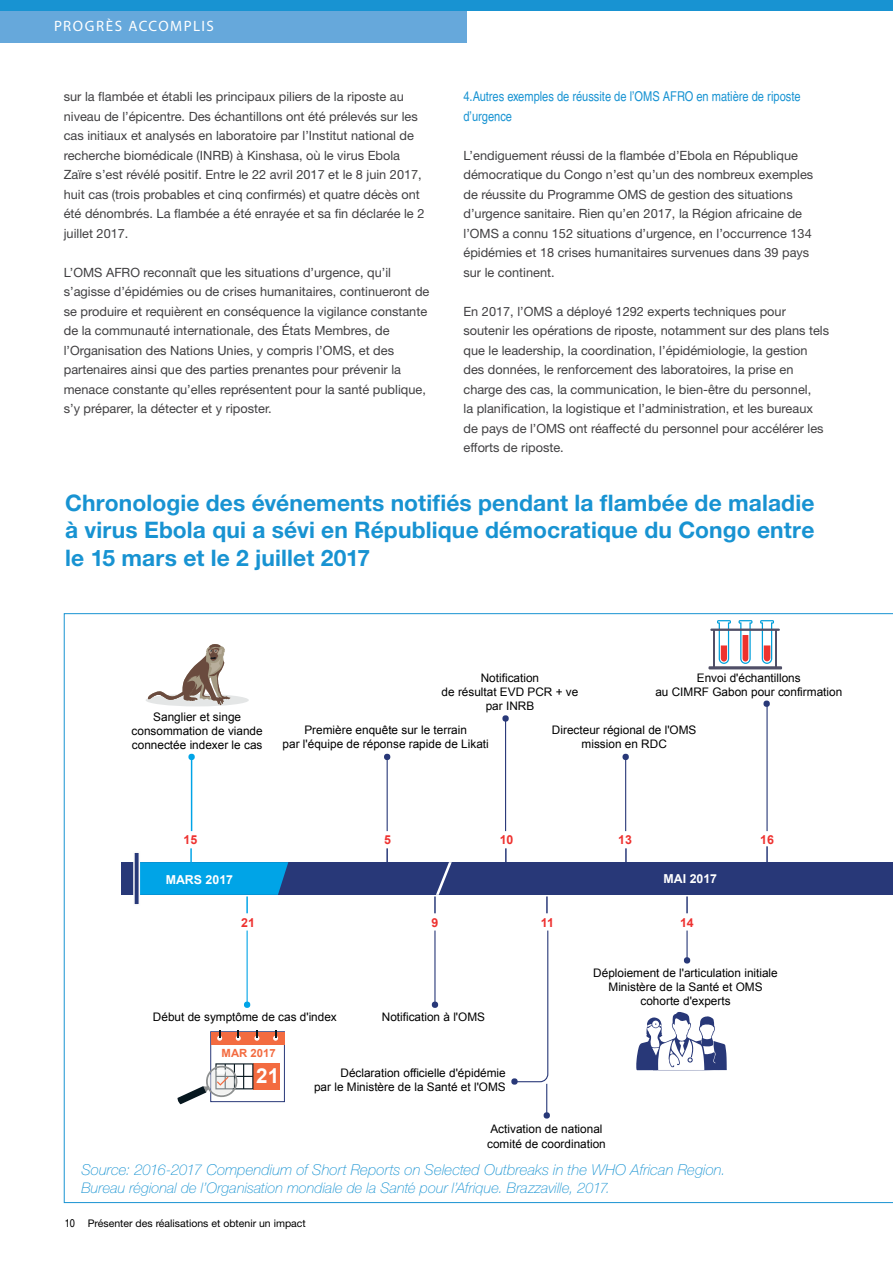
<style>
.page{position:relative;width:893px;height:1263px;background:#fff}
.page>*{position:absolute;margin:0;border:0;box-sizing:border-box;transform-origin:0 0}
.t1{font:700 22.8px/27.3px "Helvetica Neue LT Std";letter-spacing:.005em;color:#1893d2;text-align:justify}
.t2{font:700 20.55px "Arial";color:#fff}
.t3{font:italic 100 15px "Helvetica Neue LT Std";letter-spacing:.005em;color:#1893d2}
.t4{font:15px "Myriad Pro";letter-spacing:.1em;color:#fff}
.t5{font:italic 100 14.55px "Helvetica Neue LT Std";letter-spacing:.005em;color:#1893d2}
.t6{font:condensed 13.5px/19.5px "Helvetica LT";color:#1893d2}
.t7{font:12.75px/19.5px "Helvetica Neue LT Std";color:#414042}
.t8{font:700 12.3px "Arial";color:#ee312f}
.t9{font:700 12.3px "Arial";color:#fff}
.t10{font:11.7px/14.1px "Arial";color:#000;text-align:center}
.t11{font:700 11.25px "Arial";color:#f36b40}
.t12{font:10.5px "Helvetica Neue LT Std";color:#000}
.s1{font-family:"Helvetica LT";font-stretch:condensed;font-size:11.25px}
</style>
<div class="page">
<div style="left:0;top:3px;width:466px;height:40px;background:#66a8db"></div>
<div style="left:0;top:0;width:893px;height:11px;background:#1893d2"></div>
<svg style="left:64px;top:613px;width:829px;height:590px"></svg>
<svg style="left:546px;top:896px;width:2px;height:17px"></svg>
<svg style="left:686px;top:896px;width:2px;height:17px"></svg>
<svg style="left:386px;top:848px;width:2px;height:14px"></svg>
<svg style="left:505px;top:848px;width:2px;height:14px"></svg>
<svg style="left:625px;top:848px;width:2px;height:14px"></svg>
<svg style="left:766px;top:846px;width:2px;height:16px"></svg>
<div style="left:122px;top:862px;width:771px;height:33px;background:#283878"></div>
<svg style="left:139px;top:848px;width:149px;height:65px"></svg>
<div style="left:134px;top:852px;width:5px;height:53px;background:#283878"></div>
<div style="left:133px;top:851px;width:7px;height:54px;border:1px solid #fbfafa"></div>
<svg style="left:511px;top:1078px;width:7px;height:7px"></svg>
<svg style="left:513px;top:929px;width:36px;height:154px"></svg>
<svg style="left:544px;top:1112px;width:6px;height:6px"></svg>
<hr style="left:546px;top:1084px;width:1px;height:32px;background:#283878">
<div style="left:188px;top:754px;width:7px;height:6px;background:#00a4e7;border-radius:3px"></div>
<hr style="left:191px;top:756px;width:1px;height:75px;background:#00a4e7">
<div style="left:244px;top:1001px;width:6px;height:7px;background:#00a4e7;border-radius:3px"></div>
<hr style="left:247px;top:930px;width:1px;height:76px;background:#00a4e7">
<div style="left:432px;top:1001px;width:6px;height:7px;background:#283878;border-radius:3px"></div>
<hr style="left:434px;top:930px;width:1px;height:76px;background:#283878">
<svg style="left:384px;top:754px;width:6px;height:6px"></svg>
<hr style="left:387px;top:756px;width:1px;height:75px;background:#283878">
<div style="left:502px;top:715px;width:7px;height:7px;background:#283878;border-radius:3px"></div>
<hr style="left:505px;top:717px;width:1px;height:114px;background:#283878">
<div style="left:211px;top:1032px;width:73px;height:69px;background:#fff"></div>
<div style="left:210px;top:1031px;width:75px;height:71px;border:1px solid #283878"></div>
<div style="left:211px;top:1032px;width:73px;height:12px;background:#f36b40"></div>
<svg style="left:217px;top:1030px;width:5px;height:11px"></svg>
<svg style="left:236px;top:1030px;width:5px;height:11px"></svg>
<svg style="left:254px;top:1030px;width:5px;height:11px"></svg>
<svg style="left:273px;top:1030px;width:5px;height:11px"></svg>
<div style="left:253px;top:1063px;width:27px;height:26px;background:#f36b40"></div>
<svg style="left:177px;top:1063px;width:76px;height:41px"></svg>
<div style="left:622px;top:754px;width:7px;height:6px;background:#283878;border-radius:3px"></div>
<hr style="left:625px;top:756px;width:1px;height:75px;background:#283878">
<svg style="left:684px;top:957px;width:6px;height:6px"></svg>
<hr style="left:686px;top:930px;width:2px;height:31px;background:#283878">
<svg style="left:763px;top:700px;width:7px;height:7px"></svg>
<hr style="left:766px;top:702px;width:2px;height:129px;background:#283878">
<svg style="left:717px;top:620px;width:14px;height:44px"></svg>
<svg style="left:738px;top:620px;width:14px;height:44px"></svg>
<svg style="left:760px;top:620px;width:14px;height:44px"></svg>
<hr style="left:710px;top:628px;width:70px;height:3px;background:#504f67">
<hr style="left:713px;top:630px;width:2px;height:38px;background:#504f67">
<hr style="left:775px;top:630px;width:2px;height:38px;background:#504f67">
<hr style="left:708px;top:666px;width:74px;height:3px;background:#504f67">
<svg style="left:636px;top:1012px;width:91px;height:58px"></svg>
<div style="left:146px;top:694px;width:103px;height:12px;background:#e4e6e6;border-radius:50%"></div>
<svg style="left:147px;top:644px;width:83px;height:61px"></svg>
<svg style="left:434px;top:862px;width:18px;height:51px"></svg>
<p class="t4" style="left:54px;top:16px;width:161px">PROGRÈS ACCOMPLIS</p>
<p class="t7" style="left:64px;top:87px;width:362px">sur la flambée et établi les principaux piliers de la riposte au niveau de l’épicentre. Des échantillons ont été prélevés sur les cas initiaux et analysés en laboratoire par l’Institut national de recherche biomédicale (INRB) à Kinshasa, où le virus Ebola Zaïre s’est révélé positif. Entre le 22 avril 2017 et le 8 juin 2017, huit cas (trois probables et cinq confirmés) et quatre décès ont été dénombrés. La flambée a été enrayée et sa fin déclarée le 2 juillet 2017.</p>
<p class="t7" style="left:64px;top:262px;width:367px">L’OMS AFRO reconnaît que les situations d’urgence, qu’il s’agisse d’épidémies ou de crises humanitaires, continueront de se produire et requièrent en conséquence la vigilance constante de la communauté internationale, des États Membres, de l’Organisation des Nations Unies, y compris l’OMS, et des partenaires ainsi que des parties prenantes pour prévenir la menace constante qu’elles représentent pour la santé publique, s’y préparer, la détecter et y riposter.</p>
<p class="t6" style="left:463px;top:87px;width:339px">4.Autres exemples de réussite de l’OMS AFRO en matière de riposte d’urgence</p>
<p class="t7" style="left:463px;top:145px;width:351px">L’endiguement réussi de la flambée d’Ebola en République démocratique du Congo n’est qu’un des nombreux exemples de réussite du Programme OMS de gestion des situations d’urgence sanitaire. Rien qu’en 2017, la Région africaine de l’OMS a connu 152 situations d’urgence, en l’occurrence 134 épidémies et 18 crises humanitaires survenues dans 39 pays sur le continent.</p>
<p class="t7" style="left:463px;top:301px;width:367px">En 2017, l’OMS a déployé 1292 experts techniques pour soutenir les opérations de riposte, notamment sur des plans tels que le leadership, la coordination, l’épidémiologie, la gestion des données, le renforcement des laboratoires, la prise en charge des cas, la communication, le bien-être du personnel,<br>la planification, la logistique et l’administration, et les bureaux de pays de l’OMS ont réaffecté du personnel pour accélérer les efforts de riposte.</p>
<h1 class="t1" style="left:65px;top:489px;width:751px">Chronologie des événements notifiés pendant la flambée de maladie à virus Ebola qui a sévi en République démocratique du Congo entre le 15 mars et le 2 juillet 2017</h1>
<p class="t10" style="left:132px;top:710px;width:133px">Sanglier et singe consommation de viande connectée indexer le cas</p>
<p class="t10" style="left:442px;top:671px;width:138px">Notification<br>de résultat EVD PCR + ve par INRB</p>
<p class="t10" style="left:655px;top:671px;width:188px">Envoi d'échantillons<br>au CIMRF Gabon pour confirmation</p>
<p class="t10" style="left:283px;top:723px;width:208px">Première enquête sur le terrain<br>par l'équipe de réponse rapide de Likati</p>
<p class="t10" style="left:552px;top:723px;width:146px">Directeur régional de l'OMS mission en RDC</p>
<p class="t8" style="left:184px;top:831px;width:15px">15</p>
<p class="t8" style="left:384px;top:831px;width:8px">5</p>
<p class="t8" style="left:500px;top:831px;width:15px">10</p>
<p class="t8" style="left:618px;top:831px;width:15px">13</p>
<p class="t8" style="left:760px;top:831px;width:15px">16</p>
<p class="t9" style="left:166px;top:872px;width:69px">MARS 2017</p>
<p class="t9" style="left:663px;top:870px;width:55px">MAI 2017</p>
<p class="t8" style="left:241px;top:915px;width:15px">21</p>
<p class="t8" style="left:432px;top:915px;width:8px">9</p>
<p class="t8" style="left:541px;top:915px;width:15px">11</p>
<p class="t8" style="left:680px;top:915px;width:15px">14</p>
<p class="t10" style="left:593px;top:965px;width:186px">Déploiement de l'articulation initiale<br>Ministère de la Santé et OMS cohorte d'experts</p>
<p class="t10" style="left:153px;top:1010px;width:185px">Début de symptôme de cas d'index</p>
<p class="t11" style="left:222px;top:1045px;width:56px">MAR 2017</p>
<p class="t10" style="left:382px;top:1010px;width:105px">Notification à l'OMS</p>
<h2 class="t2" style="left:256px;top:1062px;width:24px">21</h2>
<p class="t10" style="left:314px;top:1066px;width:193px;text-align:right">Déclaration officielle d'épidémie<br>par le Ministère de la Santé et l'OMS</p>
<p class="t10" style="left:487px;top:1122px;width:120px;text-align:left">Activation de national comité de coordination</p>
<p class="t3" style="left:81px;top:1161px;width:646px">Source: 2016-2017 Compendium of Short Reports on Selected Outbreaks in the WHO African Region.</p>
<p class="t5" style="left:81px;top:1179px;width:530px">Bureau régional de l’Organisation mondiale de la Santé pour l’Afrique. Brazzaville, 2017.</p>
<p class="t12" style="left:65px;top:1217px;width:243px"><span class="s1">10</span> Présenter des réalisations et obtenir un impact</p>
</div>
